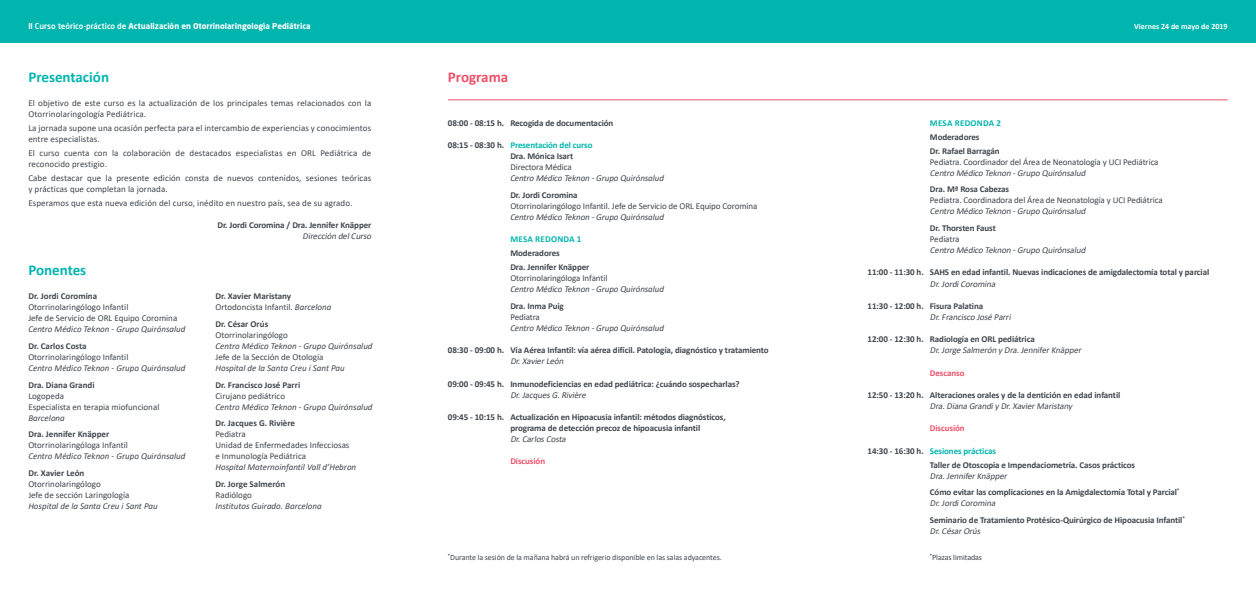
<style>
.page{position:relative;width:1256px;height:596px;background:#fff}
.page>*{position:absolute;margin:0;border:0;box-sizing:border-box;transform-origin:0 0}
.t1{font:700 15px "Calibri";color:#00b5ae}
.t2{font:700 15px "Calibri";color:#ef5069}
.t3{font:9px/11px "Calibri";color:#3f464d}
.t4{font:700 9px/11px "Calibri";letter-spacing:-.01em;color:#3f464d}
.t5{font:italic 9px/11px "Calibri";color:#3f464d}
.t6{font:italic 9px/11px "Calibri";color:#3f464d}
.t7{font:700 9px "Calibri";letter-spacing:-.01em;color:#00b5ae}
.t8{font:700 9px "Calibri";letter-spacing:-.01em;color:#ef5069}
.t9{font:700 9px "Calibri";letter-spacing:.03em;color:#00b5ae}
.t10{font:8px "Calibri";letter-spacing:-.01em;color:#3f464d}
.t11{font:700 8px "Neo Sans";color:#fff}
.t12{font:700 8px "Calibri";color:#fff}
.s1{font-weight:500}
.s2{font-weight:700}
.s3{font-style:italic}
.s4{font-weight:700;font-style:normal}
.s5{font-style:normal}
.s6{font-weight:700;font-style:normal;color:#00b5ae}
.s7{font-weight:400;font-style:italic}
.s8{color:#3f464d}
</style>
<div class="page">
<div style="left:0;top:0;width:1256px;height:43px;background:#00b5ae"></div>
<hr style="left:448px;top:99px;width:779px;height:1px;background:#ef5069">
<p class="t11" style="left:28px;top:21px;width:284px"><span class="s1">II Curso teórico-práctico de</span> Actualización en Otorrinolaringología Pediátrica</p>
<p class="t12" style="left:1134px;top:20px;width:95px">Viernes 24 de mayo de 2019</p>
<p class="t1" style="left:28px;top:67px;width:82px">Presentación</p>
<p class="t3" style="left:28px;top:97px;width:344px">El objetivo de este curso es la actualización de los principales temas relacionados con la<br>Otorrinolaringología Pediátrica.</p>
<p class="t3" style="left:28px;top:122px;width:344px">La jornada supone una ocasión perfecta para el intercambio de experiencias y conocimientos entre especialistas.</p>
<p class="t3" style="left:28px;top:147px;width:344px">El curso cuenta con la colaboración de destacados especialistas en ORL Pediátrica de reconocido prestigio.</p>
<p class="t3" style="left:28px;top:172px;width:344px">Cabe destacar que la presente edición consta de nuevos contenidos, sesiones teóricas y prácticas que completan la jornada.</p>
<p class="t3" style="left:28px;top:197px;width:326px">Esperamos que esta nueva edición del curso, inédito en nuestro país, sea de su agrado.</p>
<p class="t4" style="left:217px;top:219px;width:155px">Dr. Jordi Coromina / Dra. Jennifer Knäpper</p>
<p class="t6" style="left:303px;top:230px;width:72px">Dirección delCurso</p>
<p class="t1" style="left:28px;top:259px;width:59px">Ponentes</p>
<p class="t3" style="left:28px;top:290px;width:159px"><span class="s2">Dr. Jordi Coromina<br></span>Otorrinolaringólogo Infantil<br>Jefe de Servicio de ORL Equipo Coromina<br><span class="s3">Centro Médico Teknon - Grupo Quirónsalud</span></p>
<p class="t5" style="left:28px;top:340px;width:159px"><span class="s4">Dr. Carlos Costa<br></span><span class="s5">Otorrinolaringólogo Infantil<br></span>Centro Médico Teknon - Grupo Quirónsalud</p>
<p class="t3" style="left:28px;top:378px;width:133px"><span class="s2">Dra. Diana Grandi<br></span>Logopeda<br>Especialista en terapia miofuncional<br><span class="s3">Barcelona</span></p>
<p class="t5" style="left:28px;top:428px;width:159px"><span class="s4">Dra. Jennifer Knäpper<br></span><span class="s5">Otorrinolaringóloga Infantil<br></span>Centro Médico Teknon - Grupo Quirónsalud</p>
<p class="t3" style="left:28px;top:467px;width:131px"><span class="s2">Dr. Xavier León<br></span>Otorrinolaringólogo<br>Jefe de sección Laringología<br><span class="s3">Hospital de la Santa Creu i Sant Pau</span></p>
<p class="t3" style="left:215px;top:290px;width:117px"><span class="s2">Dr. Xavier Maristany<br></span>Ortodoncista Infantil. <span class="s3">Barcelona</span></p>
<p class="t5" style="left:215px;top:318px;width:159px"><span class="s4">Dr. César Orús<br></span><span class="s5">Otorrinolaringólogo<br></span>Centro Médico Teknon - Grupo Quirónsalud<br><span class="s5">Jefe de la Sección de Otología<br></span>Hospital de la Santa Creu i Sant Pau</p>
<p class="t5" style="left:215px;top:378px;width:159px"><span class="s4">Dr. Francisco José Parri<br></span><span class="s5">Cirujano pediátrico<br></span>Centro Médico Teknon - Grupo Quirónsalud</p>
<p class="t3" style="left:215px;top:417px;width:142px"><span class="s2">Dr. Jacques G. Rivière<br></span>Pediatra<br>Unidad de Enfermedades Infecciosas<br>e Inmunología Pediátrica<br><span class="s3">Hospital Maternoinfantil Vall d’Hebron</span></p>
<p class="t5" style="left:215px;top:478px;width:108px"><span class="s4">Dr. Jorge Salmerón<br></span><span class="s5">Radiólogo<br></span>Institutos Guirado. Barcelona</p>
<p class="t2" style="left:448px;top:67px;width:62px">Programa</p>
<p class="t4" style="left:448px;top:117px;width:167px">08:00 - 08:15 h. Recogida de documentación</p>
<p class="t5" style="left:510px;top:139px;width:155px;text-indent:-62px"><span class="s4">08:15 - 08:30 h.</span> <span class="s6">Presentación del curso<br></span><span class="s4">Dra. Mónica Isart<br></span><span class="s5">Directora Médica<br></span>Centro Médico Teknon - Grupo Quirónsalud</p>
<p class="t3" style="left:510px;top:189px;width:249px"><span class="s2">Dr. Jordi Coromina<br></span>Otorrinolaringólogo Infantil. Jefe de Servicio de ORL Equipo Coromina<br><span class="s3">Centro Médico Teknon - Grupo Quirónsalud</span></p>
<p class="t9" style="left:510px;top:233px;width:72px">MESA REDONDA 1</p>
<p class="t4" style="left:510px;top:247px;width:51px">Moderadores</p>
<p class="t5" style="left:510px;top:261px;width:155px"><span class="s4">Dra. Jennifer Knäpper<br></span><span class="s5">Otorrinolaringóloga Infantil<br></span>Centro Médico Teknon - Grupo Quirónsalud</p>
<p class="t5" style="left:510px;top:300px;width:155px"><span class="s4">Dra. Inma Puig<br></span><span class="s5">Pediatra<br></span>Centro Médico Teknon - Grupo Quirónsalud</p>
<p class="t4" style="left:510px;top:344px;width:260px;text-indent:-62px">08:30 - 09:00 h. Vía Aérea Infantil: vía aérea difícil. Patología, diagnóstico y tratamiento<br><span class="s7">Dr.XavierLeón</span></p>
<p class="t4" style="left:510px;top:378px;width:231px;text-indent:-62px">09:00 - 09:45 h. Inmunodeficiencias en edad pediátrica: ¿cuándo sospecharlas?<br><span class="s7">Dr.JacquesG.Rivière</span></p>
<p class="t4" style="left:510px;top:411px;width:217px;text-indent:-62px">09:45 - 10:15 h. Actualización en Hipoacusia infantil: métodos diagnósticos, programa de detección precoz de hipoacusia infantil<br><span class="s7">Dr.CarlosCosta</span></p>
<p class="t8" style="left:510px;top:454px;width:36px">Discusión</p>
<p class="t10" style="left:448px;top:551px;width:275px"><sup>*</sup>Durante la sesión de la mañana habrá un refrigerio disponible en las salas adyacentes.</p>
<p class="t9" style="left:930px;top:116px;width:72px">MESA REDONDA 2</p>
<p class="t4" style="left:930px;top:131px;width:51px">Moderadores</p>
<p class="t3" style="left:930px;top:145px;width:230px"><span class="s2">Dr. Rafael Barragán<br></span>Pediatra. Coordinador del Área de Neonatología y UCI Pediátrica<br><span class="s3">Centro Médico Teknon -Grupo Quirónsalud</span></p>
<p class="t3" style="left:930px;top:183px;width:234px"><span class="s2">Dra. Mª Rosa Cabezas<br></span>Pediatra. Coordinadora del Área de Neonatología y UCI Pediátrica<br><span class="s3">Centro Médico Teknon -Grupo Quirónsalud</span></p>
<p class="t6" style="left:930px;top:222px;width:159px"><span class="s4">Dr. Thorsten Faust<br></span><span class="s5">Pediatra<br></span>Centro Médico Teknon -Grupo Quirónsalud</p>
<p class="t4" style="left:930px;top:267px;width:281px;text-indent:-62px">11:00 - 11:30 h. SAHS en edad infantil. Nuevas indicaciones de amigdalectomía total y parcial<br><span class="s7">Dr.JordiCoromina</span></p>
<p class="t4" style="left:930px;top:300px;width:84px;text-indent:-62px">11:30 - 12:00 h. Fisura Palatina<br><span class="s7">Dr.Francisco José Parri</span></p>
<p class="t4" style="left:930px;top:333px;width:155px;text-indent:-62px">12:00 - 12:30 h. Radiología en ORL pediátrica<br><span class="s7">Dr.Jorge Salmerón yDra.JenniferKnäpper</span></p>
<p class="t8" style="left:930px;top:366px;width:36px">Descanso</p>
<p class="t4" style="left:930px;top:389px;width:192px;text-indent:-62px">12:50 - 13:20 h. Alteraciones orales y de la dentición en edad infantil<br><span class="s7">Dra.Diana GrandiyDr.XavierMaristany</span></p>
<p class="t8" style="left:930px;top:421px;width:36px">Discusión</p>
<p class="t7" style="left:867px;top:444px;width:130px"><span class="s8">14:30 - 16:30 h.</span> Sesiones prácticas</p>
<p class="t4" style="left:930px;top:458px;width:207px">Taller de Otoscopia e Impendaciometría. Casos prácticos<br><span class="s7">Dra.JenniferKnäpper</span></p>
<p class="t4" style="left:930px;top:486px;width:251px">Cómo evitar las complicaciones en la Amigdalectomía Total y Parcial<sup>*<br></sup><span class="s7">Dr.JordiCoromina</span></p>
<p class="t4" style="left:930px;top:514px;width:256px">Seminario de Tratamiento Protésico-Quirúrgico de Hipoacusia Infantil<sup>*<br></sup><span class="s7">Dr.CésarOrús</span></p>
<p class="t10" style="left:930px;top:551px;width:54px"><sup>*</sup>Plazas limitadas</p>
</div>
